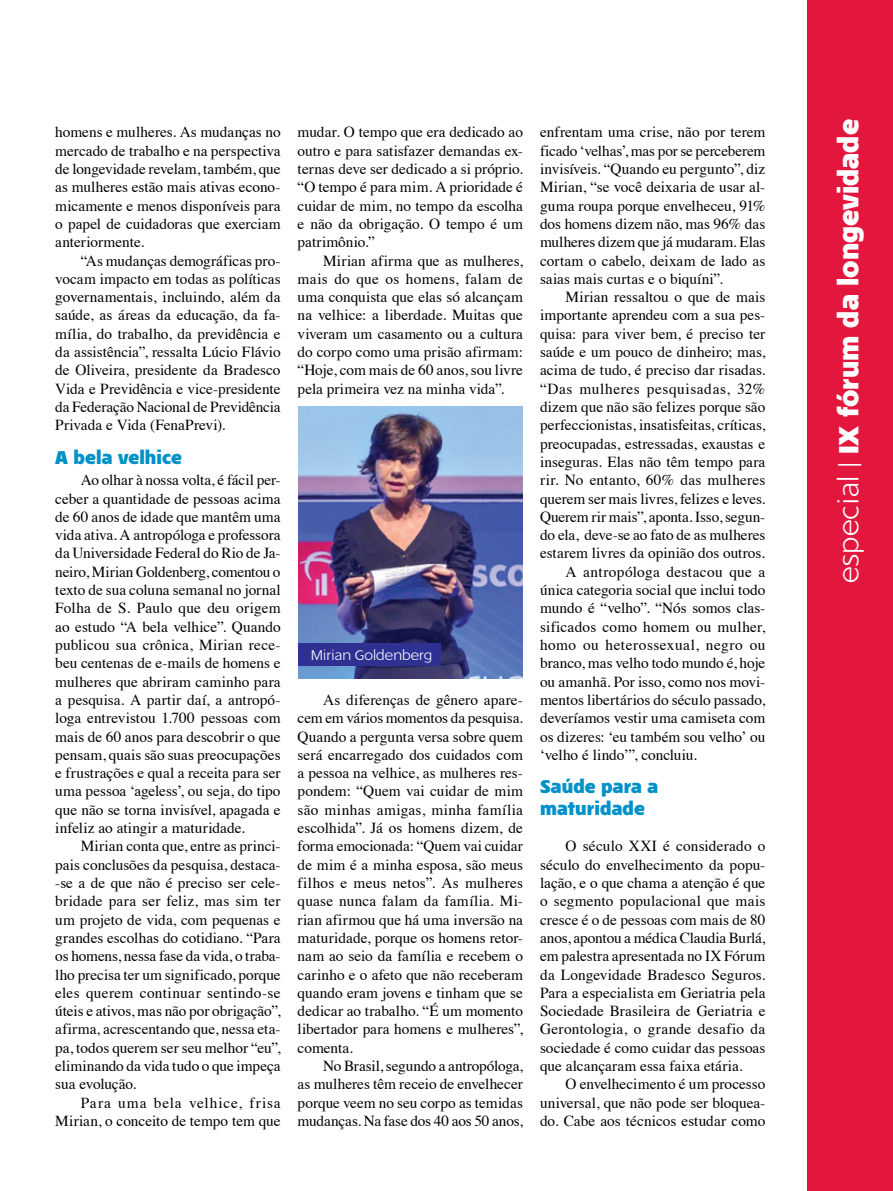
<style>
.page{position:relative;width:893px;height:1191px;background:#fff}
.page>*{position:absolute;margin:0;border:0;box-sizing:border-box;transform-origin:0 0}
.t1{font:27px "FR Hopper 730";color:#fff}
.Interti_Supl{font:18px/21.6px "FR Hopper 730";letter-spacing:.005em;color:#0091c9}
.Corpo_de_texto_padrã{font:15.3px/18.3px "Times";color:#000;text-align:justify}
.Corpo_de_texto_padrã-2{font:15.3px/18.3px "Times";letter-spacing:.02em;color:#000;text-align:right}
.Legenda_frase{font:13.5px "FR Hopper 330";color:#fff}
.s1{font-family:"FR Hopper 330"}
</style>
<div class="page">
<img style="left:298px;top:406px;width:224px;height:272px">
<div style="left:298px;top:643px;width:142px;height:23px;background:#2e3092"></div>
<div style="left:807px;top:0;width:86px;height:1191px;background:#e3173e"></div>
<p class="Corpo_de_texto_padrã" style="left:55px;top:122px;width:227px">homens e mulheres. As mudanças no mercado de trabalho e na perspectiva de longevidade revelam, também, que as mulheres estão mais ativas econo&shy;micamente e menos disponíveis para o papel de cuidadoras que exerciam anteriormente.</p>
<p class="Corpo_de_texto_padrã" style="left:55px;top:250px;width:227px;text-indent:26px">“As mudanças demográficas pro&shy;vocam impacto em todas as políticas governamentais, incluindo, além da saúde, as áreas da educação, da fa&shy;mília, do trabalho, da previdência e da assistência”, ressalta Lúcio Flávio de Oliveira, presidente da Bradesco Vida e Previdência e vice-presidente da Federação Nacional de Previdência Privada e Vida (FenaPrevi).</p>
<p class="Interti_Supl" style="left:55px;top:445px;width:128px">A bela velhice</p>
<p class="Corpo_de_texto_padrã" style="left:55px;top:469px;width:227px;text-indent:26px">Ao olhar à nossa volta, é fácil per&shy;ceber a quantidade de pessoas acima de 60 anos de idade que mantêm uma vida ativa. A antropóloga e professora da Universidade Federal do Rio de Ja&shy;neiro, Mirian Goldenberg, comentou o texto de sua coluna semanal no jornal Folha de S. Paulo que deu origem ao estudo “A bela velhice”. Quando publicou sua crônica, Mirian rece&shy;beu centenas de e-mails de homens e mulheres que abriram caminho para a pesquisa. A partir daí, a antropó&shy;loga entrevistou 1.700 pessoas com mais de 60 anos para descobrir o que pensam, quais são suas preocupações e frustrações e qual a receita para ser uma pessoa ‘ageless’, ou seja, do tipo que não se torna invisível, apagada e infeliz ao atingir a maturidade.</p>
<p class="Corpo_de_texto_padrã" style="left:55px;top:835px;width:227px;text-indent:26px">Mirian conta que, entre as princi&shy;pais conclusões da pesquisa, destaca--se a de que não é preciso ser cele&shy;bridade para ser feliz, mas sim ter um projeto de vida, com pequenas e grandes escolhas do cotidiano. “Para os homens, nessa fase da vida, o traba&shy;lho precisa ter um significado, porque eles querem continuar sentindo-se úteis e ativos, mas não por obrigação”, afirma, acrescentando que, nessa eta&shy;pa, todos querem ser seu melhor “eu”, eliminando da vida tudo o que impeça sua evolução.</p>
<p class="Corpo_de_texto_padrã-2" style="left:55px;top:1092px;width:227px">Para uma bela velhice, frisa<br>Mirian, o conceito de tempo tem que</p>
<p class="Corpo_de_texto_padrã" style="left:298px;top:122px;width:227px">mudar. O tempo que era dedicado ao outro e para satisfazer demandas ex&shy;ternas deve ser dedicado a si próprio. “O tempo é para mim. A prioridade é cuidar de mim, no tempo da escolha e não da obrigação. O tempo é um patrimônio.”</p>
<p class="Corpo_de_texto_padrã" style="left:298px;top:250px;width:227px;text-indent:26px">Mirian afirma que as mulheres, mais do que os homens, falam de uma conquista que elas só alcançam na velhice: a liberdade. Muitas que viveram um casamento ou a cultura do corpo como uma prisão afirmam: “Hoje, com mais de 60 anos, sou livre pela primeira vez na minha vida”.</p>
<p class="Legenda_frase" style="left:311px;top:646px;width:123px">Mirian Goldenberg</p>
<p class="Corpo_de_texto_padrã" style="left:298px;top:689px;width:227px;text-indent:26px">As diferenças de gênero apare&shy;cem em vários momentos da pesquisa.<br>Quando a pergunta versa sobre quem será encarregado dos cuidados com a pessoa na velhice, as mulheres res&shy;pondem: “Quem vai cuidar de mim são minhas amigas, minha família escolhida”. Já os homens dizem, de forma emocionada: “Quem vai cuidar de mim é a minha esposa, são meus filhos e meus netos”. As mulheres quase nunca falam da família. Mi&shy;rian afirmou que há uma inversão na maturidade, porque os homens retor&shy;nam ao seio da família e recebem o carinho e o afeto que não receberam quando eram jovens e tinham que se dedicar ao trabalho. “É um momento libertador para homens e mulheres”, comenta.</p>
<p class="Corpo_de_texto_padrã" style="left:298px;top:1055px;width:227px;text-indent:26px">No Brasil, segundo a antropóloga, as mulheres têm receio de envelhecer porque veem no seu corpo as temidas mudanças. Na fase dos 40 aos 50 anos,</p>
<p class="Corpo_de_texto_padrã" style="left:540px;top:122px;width:227px">enfrentam uma crise, não por terem ficado ‘velhas’, mas por se perceberem invisíveis. “Quando eu pergunto”, diz Mirian, “se você deixaria de usar al&shy;guma roupa porque envelheceu, 91% dos homens dizem não, mas 96% das mulheres dizem que já mudaram. Elas cortam o cabelo, deixam de lado as saias mais curtas e o biquíni”.</p>
<p class="Corpo_de_texto_padrã" style="left:540px;top:286px;width:227px;text-indent:26px">Mirian ressaltou o que de mais importante aprendeu com a sua pes&shy;quisa: para viver bem, é preciso ter saúde e um pouco de dinheiro; mas, acima de tudo, é preciso dar risadas. “Das mulheres pesquisadas, 32% dizem que não são felizes porque são perfeccionistas, insatisfeitas, críticas, preocupadas, estressadas, exaustas e inseguras. Elas não têm tempo para rir. No entanto, 60% das mulheres querem ser mais livres, felizes e leves.<br>Querem rir mais”, aponta. Isso, segun&shy;do ela, deve-se ao fato de as mulheres estarem livres da opinião dos outros.</p>
<p class="Corpo_de_texto_padrã" style="left:540px;top:561px;width:227px;text-indent:26px">A antropóloga destacou que a única categoria social que inclui todo mundo é “velho”. “Nós somos clas&shy;sificados como homem ou mulher, homo ou heterossexual, negro ou branco, mas velho todo mundo é, hoje ou amanhã. Por isso, como nos movi&shy;mentos libertários do século passado, deveríamos vestir uma camiseta com os dizeres: ‘eu também sou velho’ ou ‘velho é lindo’”, concluiu.</p>
<p class="Interti_Supl" style="left:540px;top:775px;width:120px">Saúde para a maturidade</p>
<p class="Corpo_de_texto_padrã" style="left:540px;top:835px;width:227px;text-indent:26px">O século XXI é considerado o século do envelhecimento da popu&shy;lação, e o que chama a atenção é que o segmento populacional que mais cresce é o de pessoas com mais de 80 anos, apontou a médica Claudia Burlá, em palestra apresentada no IX Fórum da Longevidade Bradesco Seguros.<br>Para a especialista em Geriatria pela Sociedade Brasileira de Geriatria e Gerontologia, o grande desafio da sociedade é como cuidar das pessoas que alcançaram essa faixa etária.</p>
<p class="Corpo_de_texto_padrã" style="left:540px;top:1073px;width:227px;text-indent:26px">O envelhecimento é um processo universal, que não pode ser bloquea&shy;do. Cabe aos técnicos estudar como</p>
<p class="t1" style="left:830px;top:583px;width:465px;rotate:-90deg"><span class="s1">especial |</span> IX fórum da longevidade</p>
<p class="t1" style="left:831px;top:449px;width:331px;rotate:-90deg"><span class="s1">especial |</span> seguro de vi a</p>
</div>
